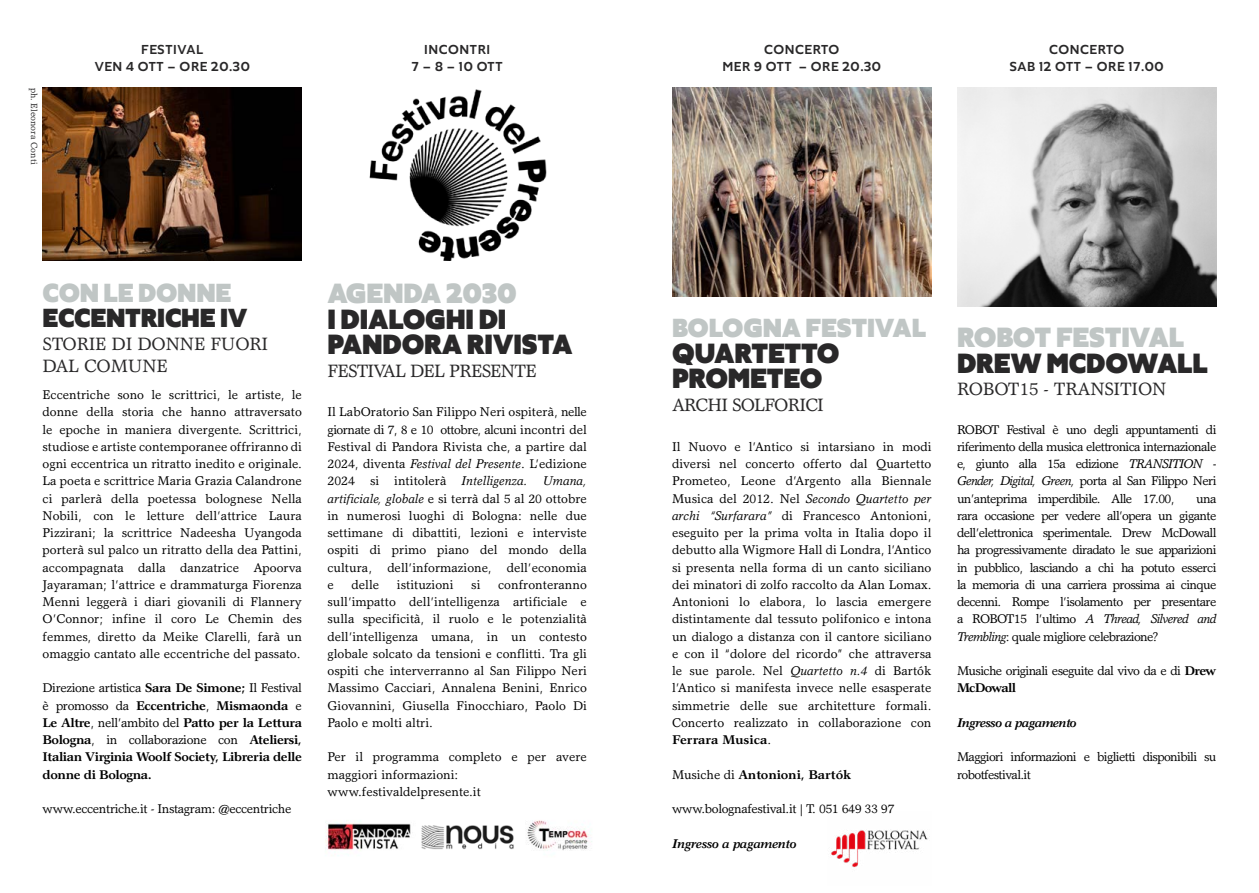
<style>
.page{position:relative;width:1259px;height:893px;background:#fff}
.page>*{position:absolute;margin:0;border:0;box-sizing:border-box;transform-origin:0 0}
.TITOLO_EVENTO{font:800 25.5px/25.5px "Agile Sans";letter-spacing:-.01em;color:#292829}
.TITOLO_EVENTO-2{font:800 25.5px "Agile Sans";letter-spacing:-.01em;color:#c0c6c5}
.TITOLO_EVENTO-3{font:800 24px "Agile Sans";letter-spacing:-.01em;color:#c0c6c5}
.TITOLO_EVENTO-4{font:800 24px "Agile Sans";letter-spacing:-.01em;color:#292829}
.TITOLO_EVENTO-5{font:18px/22.5px "Garth Graphic";letter-spacing:-.02em;color:#292829}
.TITOLO_EVENTO-6{font:18px "Garth Graphic";letter-spacing:-.04em;color:#292829}
.BOLD_FIRMA_EVENTO{font:12.75px/17.2px "Garth Graphic";color:#000;text-align:justify}
.BOLD_FIRMA_EVENTO-2{font:700 12.75px/17.2px "Garth Graphic";letter-spacing:-.03em;color:#000;text-align:justify}
.BOLD_FIRMA_EVENTO-3{font:12.75px/17.2px "Garth Graphic";letter-spacing:-.05em;color:#000}
.BOLD_FIRMA_EVENTO-4{font:12.75px "Garth Graphic";letter-spacing:-.03em;color:#000}
.TESTO_EVENTO{font:700 12.75px "Garth Graphic";letter-spacing:-.01em;color:#000}
.BOLD_FIRMA_EVENTO-5{font:italic 700 12.75px "Garth Graphic";letter-spacing:-.03em;color:#000}
.BOLD_FIRMA_EVENTO-6{font:italic 700 12.75px "Garth Graphic";letter-spacing:-.05em;color:#000}
.TIPOLOGIA_EVENTO___DATA{font:500 12px "Agile Sans";letter-spacing:.05em;color:#292829}
.TESTO_EVENTO-2{font:9px "Garth Graphic";color:#292829}
.s1{font-weight:400}
.s2{font-style:italic}
.s3{font-weight:700}
</style>
<div class="page">
<img style="left:369px;top:89px;width:178px;height:172px">
<img style="left:672px;top:88px;width:259px;height:208px">
<img style="left:957px;top:88px;width:259px;height:218px">
<img style="left:43px;top:88px;width:259px;height:173px">
<img style="left:831px;top:830px;width:97px;height:38px">
<img style="left:325px;top:820px;width:86px;height:36px">
<img style="left:421px;top:825px;width:93px;height:25px">
<img style="left:527px;top:820px;width:65px;height:31px">
<p class="TESTO_EVENTO-2" style="left:40px;top:88px;width:78px;rotate:90deg">ph. Eleonora Conti</p>
<p class="TIPOLOGIA_EVENTO___DATA" style="left:141px;top:41px;width:64px">FESTIVAL</p>
<p class="TIPOLOGIA_EVENTO___DATA" style="left:95px;top:58px;width:157px">VEN 4 OTT – ORE 20.30</p>
<p class="TIPOLOGIA_EVENTO___DATA" style="left:424px;top:41px;width:68px">INCONTRI</p>
<p class="TIPOLOGIA_EVENTO___DATA" style="left:412px;top:58px;width:92px">7 – 8 – 10 OTT</p>
<p class="TITOLO_EVENTO-3" style="left:43px;top:276px;width:190px">CON LE DONNE</p>
<p class="TITOLO_EVENTO-4" style="left:43px;top:301px;width:206px">ECCENTRICHE IV</p>
<p class="TITOLO_EVENTO-5" style="left:43px;top:332px;width:227px">STORIE DI DONNE FUORI<br>DAL COMUNE</p>
<p class="BOLD_FIRMA_EVENTO" style="left:43px;top:386px;width:261px">Eccentriche sono le scrittrici, le artiste, le donne della storia che hanno attraversato le epoche in maniera divergente. Scrittrici, studiose e artiste contemporanee offriranno di ogni eccentrica un ritratto inedito e originale.<br>La poeta e scrittrice Maria Grazia Calandrone ci parlerà della poetessa bolognese Nella Nobili, con le letture dell’attrice Laura Pizzirani; la scrittrice Nadeesha Uyangoda porterà sul palco un ritratto della dea Pattini, accompagnata dalla danzatrice Apoorva Jayaraman; l’attrice e drammaturga Fiorenza Menni leggerà i diari giovanili di Flannery O’Connor; infine il coro Le Chemin des femmes, diretto da Meike Clarelli, farà un omaggio cantato alle eccentriche del passato.</p>
<p class="BOLD_FIRMA_EVENTO-2" style="left:43px;top:679px;width:261px"><span class="s1">Direzione artistica</span> Sara De Simone; <span class="s1">Il Festival è promosso da</span> Eccentriche<span class="s1">,</span> Mismaonda <span class="s1">e </span>Le Altre<span class="s1">, nell’ambito del</span> Patto per la Lettura Bologna<span class="s1">, in collaborazione con</span> Ateliersi, Italian Virginia Woolf Society, Libreria delle donne di Bologna.</p>
<p class="BOLD_FIRMA_EVENTO-4" style="left:43px;top:801px;width:250px">www.eccentriche.it - Instagram: @eccentriche</p>
<p class="TITOLO_EVENTO-2" style="left:327px;top:275px;width:191px">AGENDA 2030</p>
<p class="TITOLO_EVENTO" style="left:327px;top:307px;width:247px">I DIALOGHI DI<br>PANDORA RIVISTA</p>
<p class="TITOLO_EVENTO-6" style="left:327px;top:359px;width:211px">FESTIVAL DEL PRESENTE</p>
<p class="BOLD_FIRMA_EVENTO" style="left:327px;top:403px;width:261px">Il LabOratorio San Filippo Neri ospiterà, nelle giornate di 7, 8 e 10 ottobre, alcuni incontri del Festival di Pandora Rivista che, a partire dal 2024, diventa <span class="s2">Festival del Presente</span>. L’edizione 2024 si intitolerà <span class="s2">Intelligenza. Umana, artificiale, globale</span> e si terrà dal 5 al 20 ottobre in numerosi luoghi di Bologna: nelle due settimane di dibattiti, lezioni e interviste ospiti di primo piano del mondo della cultura, dell’informazione, dell’economia e</p>
<p class="BOLD_FIRMA_EVENTO" style="left:327px;top:576px;width:261px;text-indent:171px">confronteranno sull’impatto dell’intelligenza artificiale e sulla specificità, il ruolo e le potenzialità dell’intelligenza umana, in un contesto globale solcato da tensioni e conflitti. Tra gli ospiti che interverranno al San Filippo Neri Massimo Cacciari, Annalena Benini, Enrico Giovannini, Giusella Finocchiaro, Paolo Di Paolo e molti altri.</p>
<p class="BOLD_FIRMA_EVENTO" style="left:327px;top:748px;width:261px">Per il programma completo e per avere maggiori informazioni:</p>
<p class="BOLD_FIRMA_EVENTO" style="left:327px;top:783px;width:155px">www.festivaldelpresente.it</p>
<p class="BOLD_FIRMA_EVENTO" style="left:351px;top:576px;width:29px">delle</p>
<p class="BOLD_FIRMA_EVENTO" style="left:397px;top:576px;width:58px">istituzioni</p>
<p class="BOLD_FIRMA_EVENTO" style="left:471px;top:576px;width:11px">si</p>
<p class="TIPOLOGIA_EVENTO___DATA" style="left:764px;top:41px;width:77px">CONCERTO</p>
<p class="TIPOLOGIA_EVENTO___DATA" style="left:722px;top:58px;width:160px">MER 9 OTT – ORE 20.30</p>
<p class="TIPOLOGIA_EVENTO___DATA" style="left:1049px;top:41px;width:77px">CONCERTO</p>
<p class="TIPOLOGIA_EVENTO___DATA" style="left:1009px;top:58px;width:156px">SAB 12 OTT – ORE 17.00</p>
<p class="TITOLO_EVENTO-3" style="left:672px;top:311px;width:256px">BOLOGNA FESTIVAL</p>
<p class="TITOLO_EVENTO" style="left:672px;top:341px;width:169px">QUARTETTO<br>PROMETEO</p>
<p class="TITOLO_EVENTO-6" style="left:672px;top:394px;width:153px">ARCHI SOLFORICI</p>
<p class="BOLD_FIRMA_EVENTO" style="left:672px;top:438px;width:261px">Il Nuovo e l’Antico si intarsiano in modi diversi nel concerto offerto dal Quartetto Prometeo, Leone d’Argento alla Biennale Musica del 2012. Nel <span class="s2">Secondo Quartetto per archi “Surfarara”</span> di Francesco Antonioni, eseguito per la prima volta in Italia dopo il debutto alla Wigmore Hall di Londra, l’Antico si presenta nella forma di un canto siciliano dei minatori di zolfo raccolto da Alan Lomax.<br>Antonioni lo elabora, lo lascia emergere distintamente dal tessuto polifonico e intona un dialogo a distanza con il cantore siciliano e con il “dolore del ricordo” che attraversa le sue parole. Nel <span class="s2">Quartetto n.4</span> di Bartók l’Antico si manifesta invece nelle esasperate simmetrie delle sue architetture formali.<br>Concerto realizzato in collaborazione con <span class="s3">Ferrara Musica</span>.</p>
<p class="TESTO_EVENTO" style="left:672px;top:766px;width:181px"><span class="s1">Musiche di</span> Antonioni, Bartók</p>
<p class="BOLD_FIRMA_EVENTO-4" style="left:672px;top:801px;width:224px">www.bolognafestival.it | T. 051 649 33 97</p>
<p class="BOLD_FIRMA_EVENTO-5" style="left:672px;top:836px;width:126px">Ingresso a pagamento</p>
<p class="TITOLO_EVENTO-2" style="left:957px;top:319px;width:229px">ROBOT FESTIVAL</p>
<p class="TITOLO_EVENTO" style="left:957px;top:351px;width:253px">DREW MCDOWALL</p>
<p class="TITOLO_EVENTO-5" style="left:957px;top:378px;width:211px">ROBOT15 - TRANSITION</p>
<p class="BOLD_FIRMA_EVENTO" style="left:957px;top:420px;width:261px">ROBOT Festival è uno degli appuntamenti di riferimento della musica elettronica internazionale e, giunto alla 15a edizione <span class="s2">TRANSITION - Gender, Digital, Green,</span> porta al San Filippo Neri un’anteprima imperdibile. Alle 17.00,</p>
<p class="BOLD_FIRMA_EVENTO" style="left:957px;top:489px;width:261px;text-indent:239px">una rara occasione per vedere all’opera un gigante dell’elettronica sperimentale. Drew McDowall ha progressivamente diradato le sue apparizioni in pubblico, lasciando a chi ha potuto esserci la memoria di una carriera prossima ai cinque decenni. Rompe l’isolamento per presentare a ROBOT15 l’ultimo <span class="s2">A Thread, Silvered and Trembling</span>: quale migliore celebrazione?</p>
<p class="BOLD_FIRMA_EVENTO-3" style="left:957px;top:662px;width:261px">Musiche originali eseguite dal vivo da e di <span class="s3">Drew<br>McDowall</span></p>
<p class="BOLD_FIRMA_EVENTO-6" style="left:957px;top:715px;width:121px">Ingresso a pagamento</p>
<p class="BOLD_FIRMA_EVENTO-3" style="left:957px;top:748px;width:261px">Maggiori informazioni e biglietti disponibili su robotfestival.it</p>
</div>
